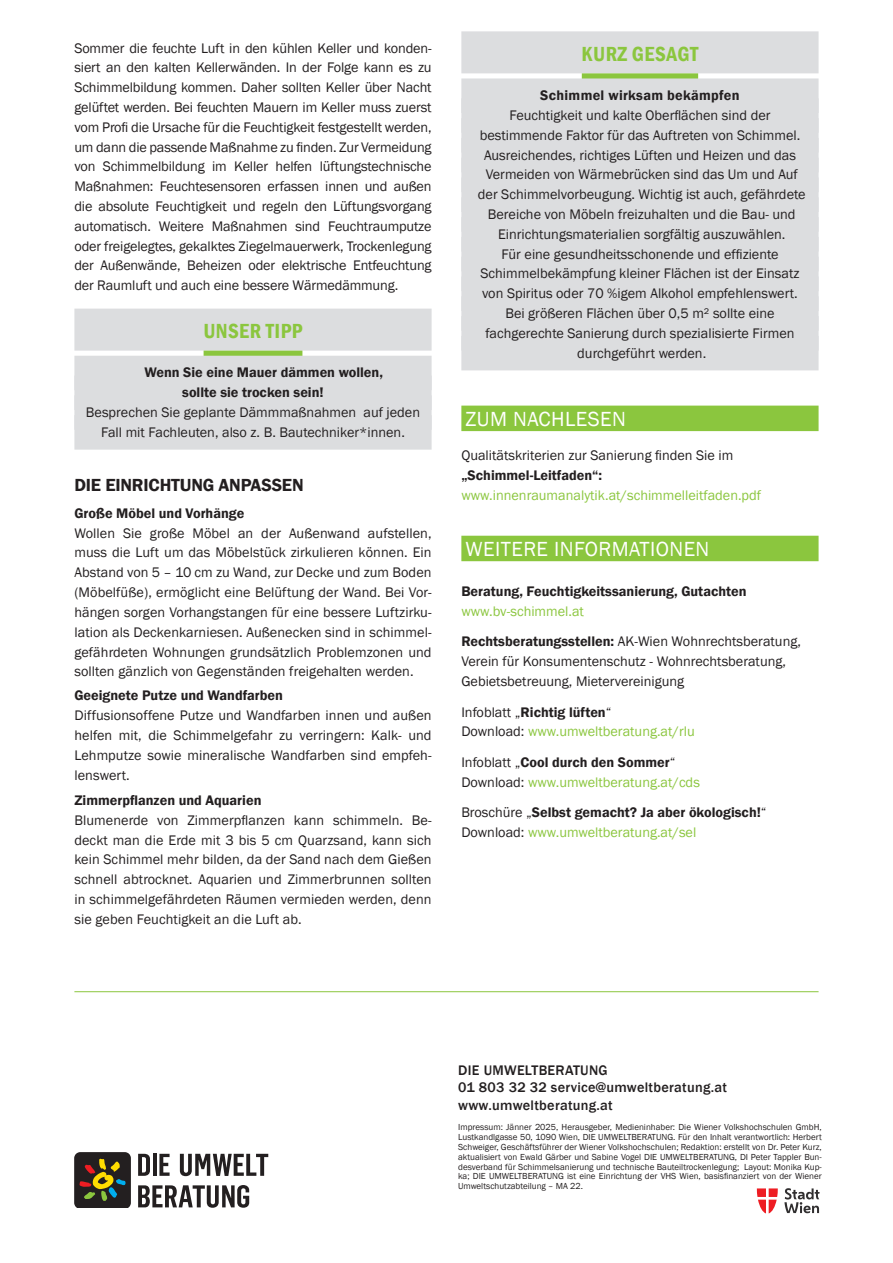
<style>
.page{position:relative;width:893px;height:1263px;background:#fff}
.page>*{position:absolute;margin:0;border:0;box-sizing:border-box;transform-origin:0 0}
.Zwischenüberschrift_1{font:21px "Franklin Gothic";letter-spacing:.02em;color:#fff}
.TIPP___Headline{font:600 condensed 21px "Franklin Gothic";letter-spacing:.02em;color:#8bc63e}
.Zwischenüberschrift_2{font:600 18px "Franklin Gothic";letter-spacing:-.01em;color:#231f20}
.Fliesstext{font:14.25px/19.8px "Franklin Gothic";color:#231f20;text-align:justify}
.TIPP___Text_Regular{font:14.25px "Franklin Gothic";color:#231f20}
.Fliesstext-2{font:14.25px "Franklin Gothic";color:#8bc63e}
.Fliesstext-3{font:600 14.25px "Franklin Gothic";color:#231f20}
.t1{font:500 14.25px/17.1px "Franklin Gothic";letter-spacing:.02em;color:#231f20}
.TIPP___Text_Regular-2{font:600 14.25px "Franklin Gothic";color:#231f20}
.Zwischenüberschrift_3{font:600 14.25px "Franklin Gothic";color:#231f20}
.Fliesstext___grün{font:600 14.25px "Franklin Gothic";color:#231f20}
.TIPP___Text{font:600 14.25px "Franklin Gothic";letter-spacing:.02em;color:#231f20}
.Fliesstext___grün-2{font:14.25px "Franklin Gothic";color:#8bc63e}
.t2{font:9px/9.9px "Franklin Gothic";color:#231f20;text-align:justify}
.s1{font-weight:600}
.s2{font-weight:400}
.s3{color:#231f20}
</style>
<div class="page">
<hr style="left:74px;top:991px;width:745px;height:1px;background:#8bc63e">
<svg style="left:757px;top:1188px;width:21px;height:25px"></svg>
<svg style="left:784px;top:1188px;width:36px;height:25px"></svg>
<svg style="left:138px;top:1154px;width:12px;height:22px"></svg>
<hr style="left:153px;top:1154px;width:4px;height:22px;background:#231f20">
<svg style="left:159px;top:1154px;width:11px;height:22px"></svg>
<svg style="left:180px;top:1154px;width:88px;height:22px"></svg>
<svg style="left:138px;top:1185px;width:111px;height:23px"></svg>
<svg style="left:74px;top:1152px;width:57px;height:56px;background:#443d26"></svg>
<div style="left:74px;top:309px;width:358px;height:42px;background:#dcdddf"></div>
<svg style="left:204px;top:351px;width:98px;height:5px"></svg>
<div style="left:74px;top:356px;width:358px;height:34px;background:#dcdddf"></div>
<div style="left:74px;top:375px;width:358px;height:35px;background:#dcdddf"></div>
<div style="left:74px;top:395px;width:358px;height:35px;background:#dcdddf"></div>
<div style="left:74px;top:415px;width:358px;height:35px;background:#dcdddf"></div>
<div style="left:461px;top:31px;width:358px;height:42px;background:#dcdddf"></div>
<div style="left:582px;top:73px;width:116px;height:6px;background:#8bc63e"></div>
<div style="left:461px;top:78px;width:358px;height:35px;background:#dcdddf"></div>
<div style="left:461px;top:98px;width:358px;height:35px;background:#dcdddf"></div>
<div style="left:461px;top:118px;width:358px;height:35px;background:#dcdddf"></div>
<div style="left:461px;top:138px;width:358px;height:34px;background:#dcdddf"></div>
<div style="left:461px;top:158px;width:358px;height:34px;background:#dcdddf"></div>
<div style="left:461px;top:177px;width:358px;height:35px;background:#dcdddf"></div>
<div style="left:461px;top:197px;width:358px;height:35px;background:#dcdddf"></div>
<div style="left:461px;top:217px;width:358px;height:35px;background:#dcdddf"></div>
<div style="left:461px;top:237px;width:358px;height:34px;background:#dcdddf"></div>
<div style="left:461px;top:257px;width:358px;height:34px;background:#dcdddf"></div>
<div style="left:461px;top:276px;width:358px;height:35px;background:#dcdddf"></div>
<div style="left:461px;top:296px;width:358px;height:35px;background:#dcdddf"></div>
<div style="left:461px;top:316px;width:358px;height:35px;background:#dcdddf"></div>
<div style="left:461px;top:336px;width:358px;height:34px;background:#dcdddf"></div>
<div style="left:461px;top:406px;width:358px;height:25px;background:#8bc63e"></div>
<div style="left:461px;top:536px;width:358px;height:25px;background:#8bc63e"></div>
<p class="Fliesstext" style="left:74px;top:38px;width:359px">Sommer die feuchte Luft in den kühlen Keller und konden&shy;siert an den kalten Kellerwänden. In der Folge kann es zu Schimmelbildung kommen. Daher sollten Keller über Nacht gelüftet werden. Bei feuchten Mauern im Keller muss zuerst vom Profi die Ursache für die Feuchtigkeit festgestellt werden, um dann die passende Maßnahme zu finden. Zur Vermeidung von Schimmelbildung im Keller helfen lüftungstechnische Maßnahmen: Feuchtesensoren erfassen innen und außen die absolute Feuchtigkeit und regeln den Lüftungsvorgang automatisch. Weitere Maßnahmen sind Feuchtraumputze oder freigelegtes, gekalktes Ziegelmauerwerk, Trockenlegung der Außenwände, Beheizen oder elektrische Entfeuchtung der Raumluft und auch eine bessere Wärmedämmung.</p>
<p class="TIPP___Headline" style="left:203px;top:317px;width:101px">UNSER TIPP</p>
<p class="TIPP___Text_Regular-2" style="left:144px;top:364px;width:240px">Wenn Sie eine Mauer dämmen wollen,</p>
<p class="TIPP___Text_Regular-2" style="left:182px;top:384px;width:143px">sollte sie trocken sein!</p>
<p class="TIPP___Text_Regular" style="left:86px;top:403px;width:336px">Besprechen Sie geplante Dämmmaßnahmen auf jeden</p>
<p class="TIPP___Text_Regular" style="left:101px;top:423px;width:305px">Fall mit Fachleuten, also z. B. Bautechniker*innen.</p>
<p class="Zwischenüberschrift_2" style="left:74px;top:474px;width:231px">DIE EINRICHTUNG ANPASSEN</p>
<p class="Zwischenüberschrift_3" style="left:74px;top:504px;width:172px">Große Möbel und Vorhänge</p>
<p class="Fliesstext" style="left:74px;top:523px;width:359px">Wollen Sie große Möbel an der Außenwand aufstellen, muss die Luft um das Möbelstück zirkulieren können. Ein Abstand von 5 – 10 cm zu Wand, zur Decke und zum Boden (Möbelfüße), ermöglicht eine Belüftung der Wand. Bei Vor&shy;hängen sorgen Vorhangstangen für eine bessere Luftzirku&shy;lation als Deckenkarniesen. Außenecken sind in schimmel&shy;gefährdeten Wohnungen grundsätzlich Problemzonen und sollten gänzlich von Gegenständen freigehalten werden.</p>
<p class="Zwischenüberschrift_3" style="left:74px;top:687px;width:210px">Geeignete Putze und Wandfarben</p>
<p class="Fliesstext" style="left:74px;top:706px;width:359px">Diffusionsoffene Putze und Wandfarben innen und außen helfen mit, die Schimmelgefahr zu verringern: Kalk- und Lehmputze sowie mineralische Wandfarben sind empfeh&shy;lenswert.</p>
<p class="Fliesstext-3" style="left:74px;top:791px;width:189px">Zimmerpflanzen und Aquarien</p>
<p class="Fliesstext" style="left:74px;top:810px;width:359px">Blumenerde von Zimmerpflanzen kann schimmeln. Be&shy;deckt man die Erde mit 3 bis 5 cm Quarzsand, kann sich kein Schimmel mehr bilden, da der Sand nach dem Gießen schnell abtrocknet. Aquarien und Zimmerbrunnen sollten in schimmelgefährdeten Räumen vermieden werden, denn sie geben Feuchtigkeit an die Luft ab.</p>
<p class="TIPP___Headline" style="left:582px;top:40px;width:118px">KURZ GESAGT</p>
<p class="TIPP___Text" style="left:540px;top:87px;width:201px">Schimmel wirksam bekämpfen</p>
<p class="TIPP___Text_Regular" style="left:509px;top:106px;width:263px">Feuchtigkeit und kalte Oberflächen sind der</p>
<p class="TIPP___Text_Regular" style="left:480px;top:126px;width:322px">bestimmende Faktor für das Auftreten von Schimmel.</p>
<p class="TIPP___Text_Regular" style="left:484px;top:146px;width:313px">Ausreichendes, richtiges Lüften und Heizen und das</p>
<p class="TIPP___Text_Regular" style="left:486px;top:166px;width:313px">Vermeiden von Wärmebrücken sind das Um und Auf</p>
<p class="TIPP___Text_Regular" style="left:478px;top:186px;width:329px">der Schimmelvorbeugung. Wichtig ist auch, gefährdete</p>
<p class="TIPP___Text_Regular" style="left:488px;top:205px;width:309px">Bereiche von Möbeln freizuhalten und die Bau- und</p>
<p class="TIPP___Text_Regular" style="left:498px;top:225px;width:289px">Einrichtungsmaterialien sorgfältig auszuwählen.</p>
<p class="TIPP___Text_Regular" style="left:501px;top:245px;width:279px">Für eine gesundheitsschonende und effiziente</p>
<p class="TIPP___Text_Regular" style="left:480px;top:265px;width:320px">Schimmelbekämpfung kleiner Flächen ist der Einsatz</p>
<p class="TIPP___Text_Regular" style="left:482px;top:285px;width:317px">von Spiritus oder 70 %igem Alkohol empfehlenswert.</p>
<p class="TIPP___Text_Regular" style="left:505px;top:304px;width:271px">Bei größeren Flächen über 0,5 m² sollte eine</p>
<p class="TIPP___Text_Regular" style="left:485px;top:324px;width:311px">fachgerechte Sanierung durch spezialisierte Firmen</p>
<p class="TIPP___Text_Regular" style="left:577px;top:344px;width:130px">durchgeführt werden.</p>
<p class="Zwischenüberschrift_1" style="left:466px;top:405px;width:162px">ZUM NACHLESEN</p>
<p class="Fliesstext" style="left:461px;top:446px;width:274px">Qualitätskriterien zur Sanierung finden Sie im <span class="s1">„Schimmel-Leitfaden“:</span></p>
<p class="Fliesstext-2" style="left:461px;top:486px;width:301px">www.innenraumanalytik.at/schimmelleitfaden.pdf</p>
<p class="Zwischenüberschrift_1" style="left:466px;top:536px;width:245px">WEITERE INFORMATIONEN</p>
<p class="Fliesstext___grün" style="left:461px;top:582px;width:287px">Beratung, Feuchtigkeitssanierung, Gutachten</p>
<p class="Fliesstext___grün-2" style="left:461px;top:602px;width:124px">www.bv-schimmel.at</p>
<p class="Fliesstext" style="left:461px;top:632px;width:341px"><span class="s1">Rechtsberatungsstellen:</span> AK-Wien Wohnrechtsberatung,</p>
<p class="Fliesstext" style="left:461px;top:652px;width:326px">Verein für Konsumentenschutz - Wohnrechtsberatung,</p>
<p class="Fliesstext" style="left:461px;top:672px;width:224px">Gebietsbetreuung, Mietervereinigung</p>
<p class="Fliesstext-3" style="left:461px;top:703px;width:152px"><span class="s2">Infoblatt „</span>Richtig lüften<span class="s2">“</span></p>
<p class="Fliesstext-2" style="left:461px;top:723px;width:235px"><span class="s3">Download:</span> www.umweltberatung.at/rlu</p>
<p class="Fliesstext-3" style="left:461px;top:753px;width:216px"><span class="s2">Infoblatt „</span>Cool durch den Sommer<span class="s2">“</span></p>
<p class="Fliesstext-2" style="left:461px;top:773px;width:240px"><span class="s3">Download:</span> www.umweltberatung.at/cds</p>
<p class="Fliesstext-3" style="left:461px;top:804px;width:307px"><span class="s2">Broschüre „</span>Selbst gemacht? Ja aber ökologisch!<span class="s2">“</span></p>
<p class="Fliesstext-2" style="left:461px;top:823px;width:236px"><span class="s3">Download:</span> www.umweltberatung.at/sel</p>
<p class="t1" style="left:458px;top:1062px;width:270px">DIE UMWELTBERATUNG<br>01 803 32 32 service@umweltberatung.at www.umweltberatung.at</p>
<p class="t2" style="left:458px;top:1122px;width:365px">Impressum: Jänner 2025, Herausgeber, Medieninhaber: Die Wiener Volkshochschulen GmbH, Lustkandlgasse 50, 1090 Wien, DIE UMWELTBERATUNG. Für den Inhalt verantwortlich: Herbert Schweiger, Geschäftsführer der Wiener Volkshochschulen; Redaktion: erstellt von Dr. Peter Kurz, aktualisiert von Ewald Gärber und Sabine Vogel DIE UMWELTBERATUNG, DI Peter Tappler Bun&shy;desverband für Schimmelsanierung und technische Bauteiltrockenlegung; Layout: Monika Kup&shy;ka; DIE UMWELTBERATUNG ist eine Einrichtung der VHS Wien, basisfinanziert von der Wiener Umweltschutzabteilung – MA 22.</p>
</div>
